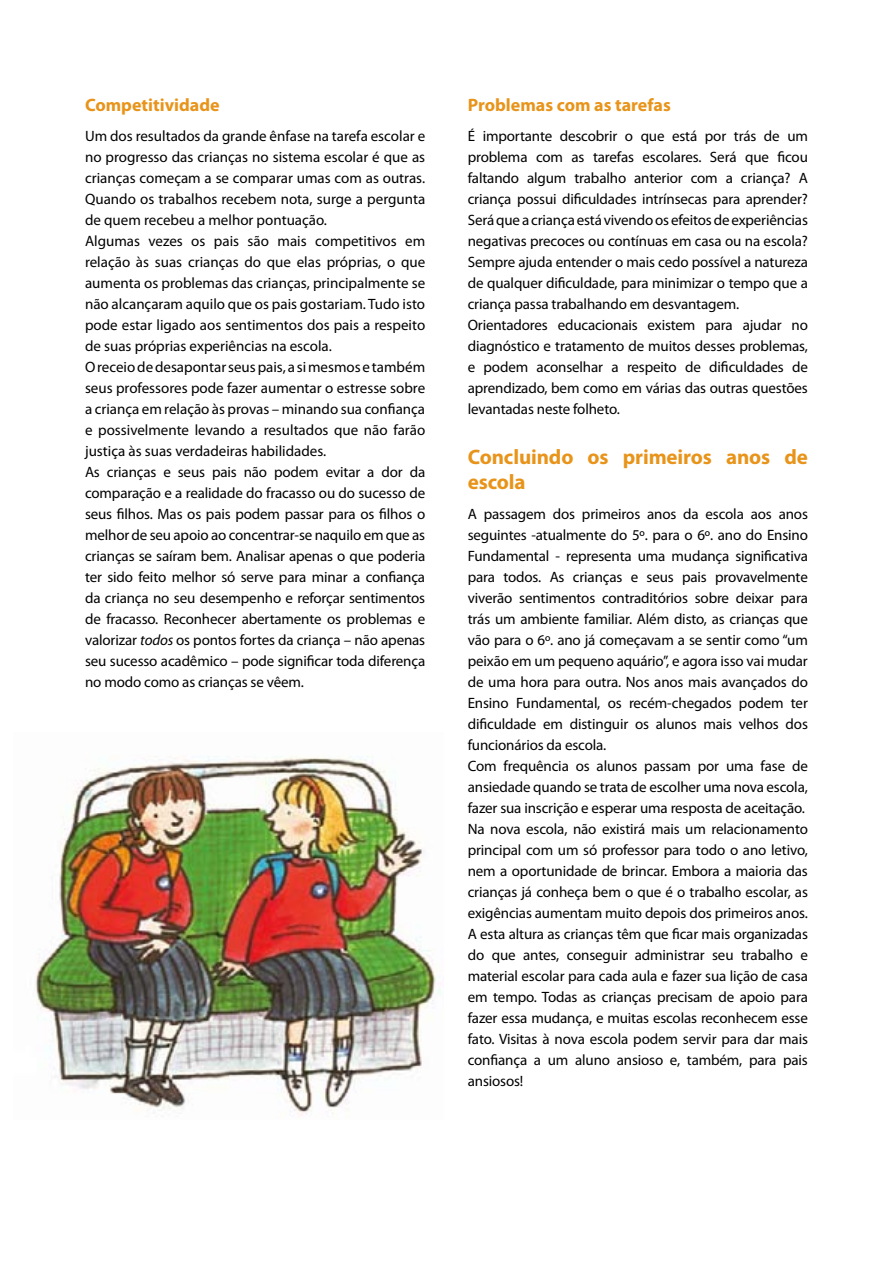
<style>
.page{position:relative;width:893px;height:1263px;background:#fff}
.page>*{position:absolute;margin:0;border:0;box-sizing:border-box;transform-origin:0 0}
.t1{font:700 21px/25.2px "Myriad Pro";letter-spacing:-.005em;color:#e8941a}
.t2{font:700 18px "Myriad Pro";color:#e8941a}
.t3{font:15px/21px "Myriad Pro";letter-spacing:-.01em;color:#000}
.s1{font-style:italic}
</style>
<div class="page">
<img style="left:35px;top:756px;width:407px;height:360px">
<p class="t2" style="left:85px;top:93px;width:136px">Competitividade</p>
<p class="t3" style="left:85px;top:125px;width:342px">Um dos resultados da grande ênfase na tarefa escolar e no progresso das crianças no sistema escolar é que as crianças começam a se comparar umas com as outras.<br>Quando os trabalhos recebem nota, surge a pergunta de quem recebeu a melhor pontuação.<br>Algumas vezes os pais são mais competitivos em relação às suas crianças do que elas próprias, o que aumenta os problemas das crianças, principalmente se não alcançaram aquilo que os pais gostariam. Tudo isto pode estar ligado aos sentimentos dos pais a respeito de suas próprias experiências na escola.<br>O receio de desapontar seus pais, a si mesmos e também seus professores pode fazer aumentar o estresse sobre a criança em relação às provas – minando sua confiança e possivelmente levando a resultados que não farão justiça às suas verdadeiras habilidades.<br>As crianças e seus pais não podem evitar a dor da comparação e a realidade do fracasso ou do sucesso de seus filhos. Mas os pais podem passar para os filhos o melhor de seu apoio ao concentrar-se naquilo em que as crianças se saíram bem. Analisar apenas o que poderia ter sido feito melhor só serve para minar a confiança da criança no seu desempenho e reforçar sentimentos de fracasso. Reconhecer abertamente os problemas e valorizar <span class="s1">todos</span> os pontos fortes da criança – não apenas seu sucesso acadêmico – pode significar toda diferença no modo como as crianças se vêem.</p>
<p class="t2" style="left:468px;top:93px;width:205px">Problemas com as tarefas</p>
<p class="t3" style="left:468px;top:125px;width:342px">É importante descobrir o que está por trás de um problema com as tarefas escolares. Será que ficou faltando algum trabalho anterior com a criança? A criança possui dificuldades intrínsecas para aprender?<br>Será que a criança está vivendo os efeitos de experiências negativas precoces ou contínuas em casa ou na escola?<br>Sempre ajuda entender o mais cedo possível a natureza de qualquer dificuldade, para minimizar o tempo que a criança passa trabalhando em desvantagem.<br>Orientadores educacionais existem para ajudar no diagnóstico e tratamento de muitos desses problemas, e podem aconselhar a respeito de dificuldades de aprendizado, bem como em várias das outras questões levantadas neste folheto.</p>
<h1 class="t1" style="left:468px;top:444px;width:342px">Concluindo os primeiros anos de escola</h1>
<p class="t3" style="left:468px;top:503px;width:342px">A passagem dos primeiros anos da escola aos anos seguintes -atualmente do 5º. para o 6º. ano do Ensino Fundamental - representa uma mudança significativa para todos. As crianças e seus pais provavelmente viverão sentimentos contraditórios sobre deixar para trás um ambiente familiar. Além disto, as crianças que vão para o 6º. ano já começavam a se sentir como “um peixão em um pequeno aquário”, e agora isso vai mudar de uma hora para outra. Nos anos mais avançados do Ensino Fundamental, os recém-chegados podem ter dificuldade em distinguir os alunos mais velhos dos funcionários da escola.<br>Com frequência os alunos passam por uma fase de ansiedade quando se trata de escolher uma nova escola, fazer sua inscrição e esperar uma resposta de aceitação.<br>Na nova escola, não existirá mais um relacionamento principal com um só professor para todo o ano letivo, nem a oportunidade de brincar. Embora a maioria das crianças já conheça bem o que é o trabalho escolar, as exigências aumentam muito depois dos primeiros anos.<br>A esta altura as crianças têm que ficar mais organizadas do que antes, conseguir administrar seu trabalho e material escolar para cada aula e fazer sua lição de casa em tempo. Todas as crianças precisam de apoio para fazer essa mudança, e muitas escolas reconhecem esse fato. Visitas à nova escola podem servir para dar mais confiança a um aluno ansioso e, também, para pais ansiosos!</p>
</div>
